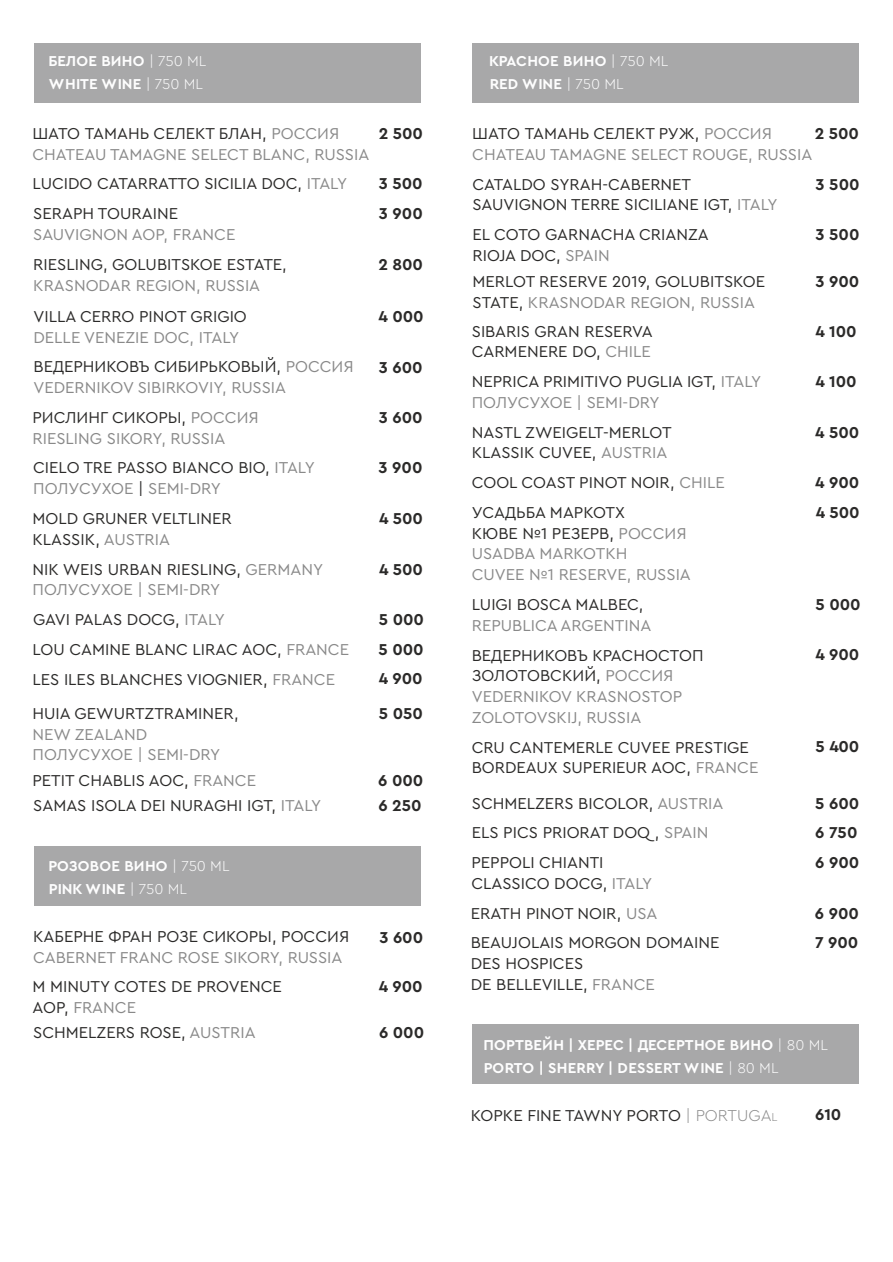
<style>
.page{position:relative;width:893px;height:1262px;background:#fff}
.page>*{position:absolute;margin:0;border:0;box-sizing:border-box;transform-origin:0 0}
.t1{font:16.5px/20.7px "Cera Pro";color:#2b2a29}
.t2{font:16.5px/20.7px "Cera Pro";color:#898989}
.t3{font:700 16.5px/29.7px "Cera Pro";letter-spacing:-.005em;color:#2b2a29}
.t4{font:700 15px/22.6px "Cera Pro";letter-spacing:.01em;color:#fefefe}
.s1{font-weight:300}
.s2{color:#2b2a29}
.s3{color:#898989}
.s4{font-weight:300;color:#898989}
.s5{font-weight:300;font-size:12px;color:#898989}
</style>
<div class="page">
<div style="left:34px;top:43px;width:386px;height:59px;background:#a8a8a9"></div>
<div style="left:471px;top:43px;width:387px;height:59px;background:#a8a8a9"></div>
<div style="left:34px;top:846px;width:386px;height:60px;background:#a8a8a9"></div>
<div style="left:471px;top:1024px;width:387px;height:60px;background:#a8a8a9"></div>
<p class="t4" style="left:49px;top:50px;width:159px">БЕЛОЕ ВИНО <span class="s1">| 750 ML<br></span>WHITE WINE <span class="s1">| 750 ML</span></p>
<p class="t4" style="left:489px;top:50px;width:180px">КРАСНОЕ ВИНО <span class="s1">| 750 ML<br></span>RED WINE <span class="s1">| 750 ML</span></p>
<p class="t2" style="left:32px;top:124px;width:338px"><span class="s2">ШАТО ТАМАНЬ СЕЛЕКТ БЛАН,</span> РОССИЯ<br>CHATEAU TAMAGNE SELECT BLANC, RUSSIA</p>
<p class="t3" style="left:379px;top:119px;width:46px">2 500</p>
<p class="t2" style="left:472px;top:123px;width:341px"><span class="s2">ШАТО ТАМАНЬ СЕЛЕКТ РУЖ,</span> РОССИЯ<br>CHATEAU TAMAGNE SELECT ROUGE, RUSSIA</p>
<p class="t3" style="left:814px;top:119px;width:46px">2 500</p>
<p class="t1" style="left:32px;top:169px;width:316px;line-height:29.7px">LUCIDO CATARRATTO SICILIA DOC, <span class="s3">ITALY<br></span>SERAPH TOURAINE</p>
<p class="t2" style="left:33px;top:224px;width:204px">SAUVIGNON AOP, FRANCE</p>
<p class="t1" style="left:33px;top:255px;width:255px">RIESLING, GOLUBITSKOE ESTATE,</p>
<p class="t2" style="left:33px;top:275px;width:228px">KRASNODAR REGION, RUSSIA</p>
<p class="t1" style="left:33px;top:306px;width:215px">VILLA CERRO PINOT GRIGIO</p>
<p class="t2" style="left:33px;top:323px;width:322px;line-height:29.7px">DELLE VENEZIE DOC, ITALY<br><span class="s2">ВЕДЕРНИКОВЪ СИБИРЬКОВЫЙ,</span> РОССИЯ</p>
<p class="t2" style="left:32px;top:373px;width:255px;line-height:29.7px">VEDERNIKOV SIBIRKOVIY, RUSSIA<br><span class="s2">РИСЛИНГ СИКОРЫ,</span> РОССИЯ</p>
<p class="t2" style="left:32px;top:428px;width:194px">RIESLING SIKORY, RUSSIA</p>
<p class="t3" style="left:379px;top:169px;width:45px">3 500<br>3 900</p>
<p class="t3" style="left:378px;top:250px;width:46px">2 800</p>
<p class="t3" style="left:378px;top:302px;width:46px">4 000</p>
<p class="t3" style="left:379px;top:352px;width:45px">3 600</p>
<p class="t3" style="left:379px;top:403px;width:45px">3 600</p>
<p class="t1" style="left:33px;top:458px;width:283px">CIELO TRE PASSO BIANCO BIO, <span class="s3">ITALY<br>ПОЛУСУХОЕ</span> | <span class="s3">SEMI-DRY</span></p>
<p class="t3" style="left:378px;top:453px;width:45px">3 900</p>
<p class="t1" style="left:32px;top:508px;width:201px">MOLD GRUNER VELTLINER<br>KLASSIK, <span class="s3">AUSTRIA</span></p>
<p class="t2" style="left:32px;top:559px;width:292px"><span class="s2">NIK WEIS URBAN RIESLING,</span> GERMANY<br>ПОЛУСУХОЕ | SEMI-DRY</p>
<p class="t3" style="left:379px;top:504px;width:45px">4 500</p>
<p class="t3" style="left:379px;top:554px;width:45px">4 500</p>
<p class="t1" style="left:32px;top:605px;width:318px;line-height:29.7px">GAVI PALAS DOCG, <span class="s3">ITALY<br></span>LOU CAMINE BLANC LIRAC AOC, <span class="s3">FRANCE</span></p>
<p class="t3" style="left:378px;top:605px;width:47px">5 000<br>5 000</p>
<p class="t1" style="left:32px;top:669px;width:304px">LES ILES BLANCHES VIOGNIER, <span class="s3">FRANCE</span></p>
<p class="t3" style="left:379px;top:664px;width:45px">4 900</p>
<p class="t1" style="left:32px;top:703px;width:208px">HUIA GEWURTZTRAMINER,</p>
<p class="t2" style="left:32px;top:724px;width:189px">NEW ZEALAND<br>ПОЛУСУХОЕ | SEMI-DRY</p>
<p class="t3" style="left:379px;top:699px;width:46px">5 050</p>
<p class="t1" style="left:32px;top:768px;width:290px;line-height:25.5px">PETIT CHABLIS AOC, <span class="s3">FRANCE<br></span>SAMAS ISOLA DEI NURAGHI IGT, <span class="s3">ITALY</span></p>
<p class="t3" style="left:378px;top:768px;width:47px;line-height:25.7px">6 000<br>6 250</p>
<p class="t4" style="left:49px;top:855px;width:182px">РОЗОВОЕ ВИНО <span class="s1">| 750 ML<br></span>PINK WINE <span class="s1">| 750 ML</span></p>
<p class="t1" style="left:33px;top:927px;width:317px">КАБЕРНЕ ФРАН РОЗЕ СИКОРЫ, РОССИЯ</p>
<p class="t2" style="left:33px;top:947px;width:311px">CABERNET FRANC ROSE SIKORY, RUSSIA</p>
<p class="t1" style="left:32px;top:976px;width:251px">M MINUTY COTES DE PROVENCE<br>AOP, <span class="s3">FRANCE</span></p>
<p class="t1" style="left:33px;top:1023px;width:224px">SCHMELZERS ROSE, <span class="s3">AUSTRIA</span></p>
<p class="t3" style="left:379px;top:922px;width:45px">3 600</p>
<p class="t3" style="left:378px;top:972px;width:45px">4 900</p>
<p class="t3" style="left:379px;top:1018px;width:47px">6 000</p>
<p class="t1" style="left:472px;top:174px;width:306px">CATALDO SYRAH-CABERNET<br>SAUVIGNON TERRE SICILIANE IGT, <span class="s3">ITALY</span></p>
<p class="t3" style="left:815px;top:169px;width:45px">3 500</p>
<p class="t1" style="left:472px;top:225px;width:238px">EL COTO GARNACHA CRIANZA<br>RIOJA DOC, <span class="s3">SPAIN</span></p>
<p class="t3" style="left:815px;top:220px;width:45px">3 500</p>
<p class="t1" style="left:472px;top:272px;width:294px">MERLOT RESERVE 2019, GOLUBITSKOE<br>STATE, <span class="s3">KRASNODAR REGION, RUSSIA</span></p>
<p class="t3" style="left:815px;top:267px;width:45px">3 900</p>
<p class="t1" style="left:472px;top:321px;width:182px">SIBARIS GRAN RESERVA<br>CARMENERE DO, <span class="s3">CHILE</span></p>
<p class="t3" style="left:815px;top:316px;width:43px">4 100</p>
<p class="t1" style="left:472px;top:372px;width:291px">NEPRICA PRIMITIVO PUGLIA IGT, <span class="s3">ITALY<br>ПОЛУСУХОЕ | SEMI-DRY</span></p>
<p class="t3" style="left:815px;top:367px;width:43px">4 100</p>
<p class="t1" style="left:472px;top:422px;width:201px">NASTL ZWEIGELT-MERLOT<br>KLASSIK CUVEE, <span class="s3">AUSTRIA</span></p>
<p class="t3" style="left:815px;top:417px;width:45px">4 500</p>
<p class="t1" style="left:472px;top:473px;width:254px">COOL COAST PINOT NOIR, <span class="s3">CHILE</span></p>
<p class="t3" style="left:815px;top:468px;width:45px">4 900</p>
<p class="t2" style="left:472px;top:502px;width:220px"><span class="s2">УСАДЬБА МАРКОТХ<br>КЮВЕ №1 РЕЗЕРВ,</span> РОССИЯ<br>USADBA MARKOTKH<br>CUVEE №1 RESERVE, RUSSIA</p>
<p class="t3" style="left:815px;top:498px;width:45px">4 500</p>
<p class="t1" style="left:472px;top:594px;width:173px">LUIGI BOSCA MALBEC,</p>
<p class="t2" style="left:472px;top:615px;width:181px">REPUBLICA ARGENTINA</p>
<p class="t3" style="left:815px;top:590px;width:47px">5 000</p>
<p class="t2" style="left:472px;top:645px;width:233px"><span class="s2">ВЕДЕРНИКОВЪ КРАСНОСТОП<br>ЗОЛОТОВСКИЙ,</span> РОССИЯ<br>VEDERNIKOV KRASNOSTOP<br>ZOLOTOVSKIJ, RUSSIA</p>
<p class="t3" style="left:815px;top:640px;width:45px">4 900</p>
<p class="t1" style="left:472px;top:737px;width:288px">CRU CANTEMERLE CUVEE PRESTIGE<br>BORDEAUX SUPERIEUR AOC, <span class="s3">FRANCE</span></p>
<p class="t3" style="left:815px;top:732px;width:45px">5 400</p>
<p class="t1" style="left:472px;top:788px;width:253px;line-height:29.7px">SCHMELZERS BICOLOR, <span class="s3">AUSTRIA<br></span>ELS PICS PRIORAT DOQ , <span class="s3">SPAIN</span></p>
<p class="t3" style="left:815px;top:788px;width:46px">5 600<br>6 750</p>
<p class="t1" style="left:471px;top:852px;width:182px">PEPPOLI CHIANTI<br>CLASSICO DOCG, <span class="s3">ITALY</span></p>
<p class="t3" style="left:815px;top:848px;width:46px">6 900</p>
<p class="t1" style="left:471px;top:898px;width:250px;line-height:29.7px">ERATH PINOT NOIR, <span class="s3">USA<br></span>BEAUJOLAIS MORGON DOMAINE</p>
<p class="t1" style="left:471px;top:953px;width:186px">DES HOSPICES<br>DE BELLEVILLE, <span class="s3">FRANCE</span></p>
<p class="t3" style="left:814px;top:898px;width:46px">6 900<br>7 900</p>
<p class="t4" style="left:483px;top:1034px;width:346px">ПОРТВЕЙН | ХЕРЕС | ДЕСЕРТНОЕ ВИНО <span class="s1">| 80 ML</span></p>
<p class="t4" style="left:484px;top:1056px;width:296px">PORTO | SHERRY | DESSERT WINE <span class="s1">| 80 ML</span></p>
<p class="t1" style="left:471px;top:1105px;width:308px">KOPKE FINE TAWNY PORTO <span class="s4">| PORTUGA</span><span class="s5">L</span></p>
<p class="t3" style="left:815px;top:1099px;width:28px">610</p>
</div>
